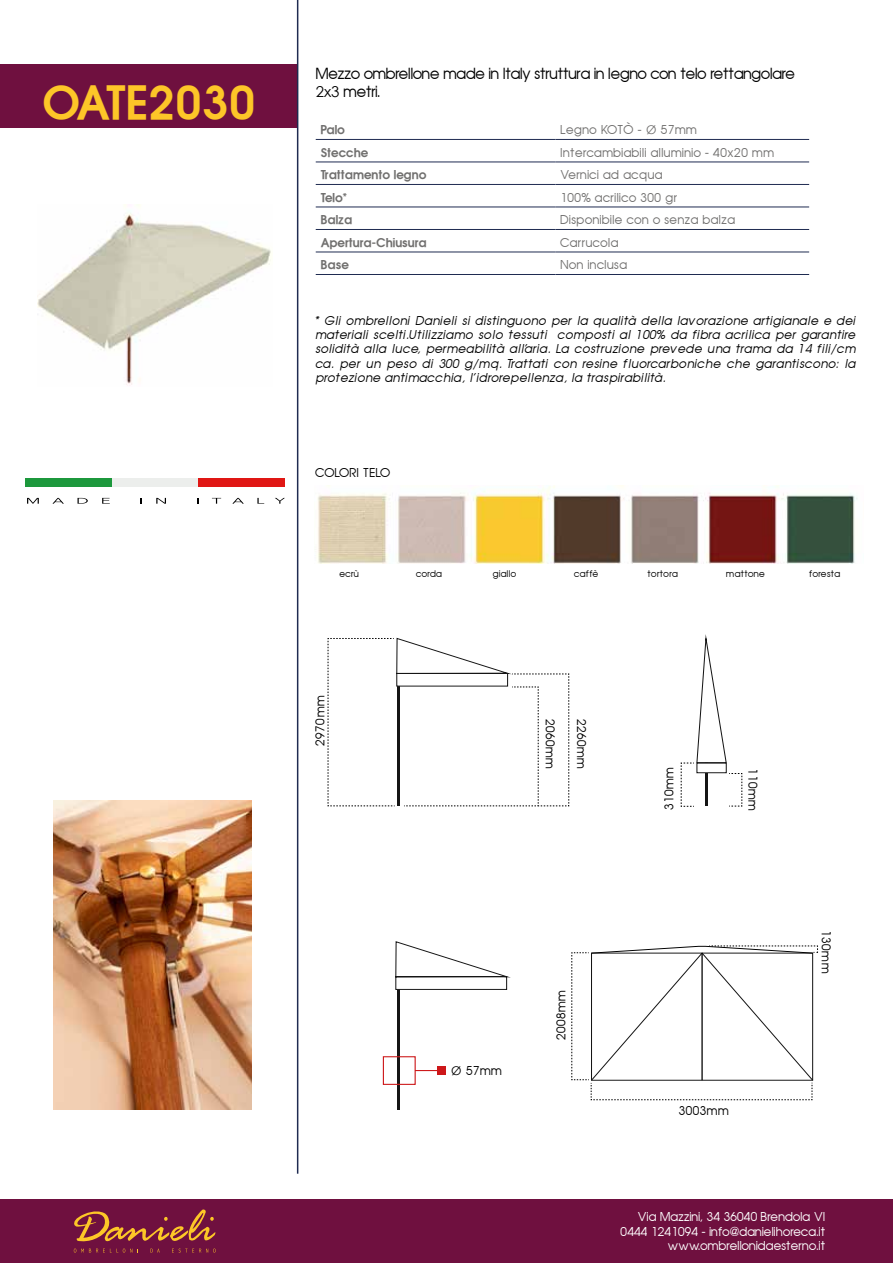
<style>
.page{position:relative;width:893px;height:1263px;background:#fff}
.page>*{position:absolute;margin:0;border:0;box-sizing:border-box;transform-origin:0 0}
.t1{font:700 45px "Trendex SSK Semi";color:#fdc628}
.t2{font:15px/18px "Trendex SSK";color:#000}
.t3{font:12px/14.4px "Trendex SSK Italic";letter-spacing:.05em;color:#000;text-align:justify}
.t4{font:12px "Trendex SSK";letter-spacing:.05em;color:#71706f}
.t5{font:12px/14.4px "Trendex SSK";letter-spacing:.025em;color:#fff;text-align:right}
.t6{font:12px "Trendex SSK";letter-spacing:.05em;color:#000}
.t7{font:700 12px "Trendex SSK Semi";color:#71706f}
.t8{font:9px "Trendex SSK";letter-spacing:.05em;color:#000}
.s1{font-family:"Century Gothic"}
</style>
<div class="page">
<hr style="left:397px;top:945px;width:3px;height:164px;background:#151515">
<div style="left:383px;top:1056px;width:33px;height:29px;border:1px solid #cd1719"></div>
<svg style="left:415px;top:1070px;width:22px;height:1px"></svg>
<div style="left:437px;top:1066px;width:9px;height:8px;background:#cd1719"></div>
<svg style="left:395px;top:941px;width:112px;height:49px"></svg>
<div style="left:0;top:64px;width:298px;height:64px;background:#6f103f"></div>
<hr style="left:297px;top:0;width:1px;height:1174px;background:#1f2b51">
<div style="left:26px;top:478px;width:86px;height:8px;background:#1c983c"></div>
<div style="left:112px;top:478px;width:86px;height:8px;background:#eceeec"></div>
<div style="left:198px;top:478px;width:87px;height:8px;background:#e01714"></div>
<svg style="left:27px;top:498px;width:12px;height:6px"></svg>
<svg style="left:52px;top:498px;width:12px;height:6px"></svg>
<svg style="left:78px;top:498px;width:10px;height:6px"></svg>
<svg style="left:102px;top:498px;width:8px;height:6px"></svg>
<svg style="left:156px;top:498px;width:10px;height:6px"></svg>
<svg style="left:212px;top:498px;width:9px;height:6px"></svg>
<svg style="left:232px;top:498px;width:12px;height:6px"></svg>
<svg style="left:257px;top:498px;width:7px;height:6px"></svg>
<svg style="left:275px;top:498px;width:10px;height:6px"></svg>
<hr style="left:316px;top:139px;width:239px;height:1px;background:#1f2b51">
<hr style="left:555px;top:139px;width:254px;height:1px;background:#1f2b51">
<hr style="left:316px;top:229px;width:239px;height:1px;background:#1f2b51">
<hr style="left:555px;top:229px;width:254px;height:1px;background:#1f2b51">
<hr style="left:316px;top:252px;width:239px;height:1px;background:#1f2b51">
<hr style="left:555px;top:252px;width:254px;height:1px;background:#1f2b51">
<hr style="left:316px;top:274px;width:239px;height:1px;background:#1f2b51">
<hr style="left:555px;top:274px;width:254px;height:1px;background:#1f2b51">
<hr style="left:316px;top:162px;width:239px;height:1px;background:#1f2b51">
<hr style="left:555px;top:162px;width:254px;height:1px;background:#1f2b51">
<hr style="left:316px;top:184px;width:239px;height:1px;background:#1f2b51">
<hr style="left:555px;top:184px;width:254px;height:1px;background:#1f2b51">
<hr style="left:316px;top:207px;width:239px;height:1px;background:#1f2b51">
<hr style="left:555px;top:207px;width:254px;height:1px;background:#1f2b51">
<div style="left:0;top:1199px;width:893px;height:64px;background:#6f103f"></div>
<svg style="left:74px;top:1209px;width:142px;height:43px"></svg>
<img style="left:317px;top:486px;width:540px;height:78px">
<img style="left:54px;top:800px;width:198px;height:309px">
<img style="left:38px;top:205px;width:233px;height:181px">
<svg style="left:681px;top:638px;width:62px;height:169px"></svg>
<svg style="left:571px;top:945px;width:247px;height:155px"></svg>
<svg style="left:328px;top:638px;width:241px;height:169px"></svg>
<h1 class="t1" style="left:42px;top:73px;width:215px">OATE2030</h1>
<p class="t2" style="left:316px;top:64px;width:480px">Mezzo ombrellone made in Italy struttura in legno con telo rettangolare<br><span class="s1">2x3</span> metri.</p>
<p class="t7" style="left:321px;top:122px;width:26px">Palo</p>
<p class="t4" style="left:561px;top:122px;width:138px">Legno KOTÒ - <span class="s1">Ø</span> 57mm</p>
<p class="t7" style="left:321px;top:145px;width:49px">Stecche</p>
<p class="t4" style="left:561px;top:145px;width:215px">Intercambiabili alluminio - 40x20 mm</p>
<p class="t7" style="left:321px;top:167px;width:107px">Trattamento legno</p>
<p class="t4" style="left:561px;top:167px;width:103px">Vernici ad acqua</p>
<p class="t7" style="left:321px;top:190px;width:28px">Telo*</p>
<p class="t4" style="left:561px;top:190px;width:118px">100% acrilico 300 gr</p>
<p class="t7" style="left:321px;top:212px;width:33px">Balza</p>
<p class="t4" style="left:561px;top:212px;width:176px">Disponibile con o senza balza</p>
<p class="t7" style="left:321px;top:235px;width:107px">Apertura-Chiusura</p>
<p class="t4" style="left:561px;top:235px;width:59px">Carrucola</p>
<p class="t7" style="left:321px;top:257px;width:30px">Base</p>
<p class="t4" style="left:561px;top:257px;width:68px">Non inclusa</p>
<p class="t3" style="left:316px;top:313px;width:542px">* Gli ombrelloni Danieli si distinguono per la qualità della lavorazione artigianale e dei materiali scelti.Utilizziamo solo tessuti composti al 100% da fibra acrilica per garantire solidità alla luce, permeabilità all’aria. La costruzione prevede una trama da 14 fili/cm ca. per un peso di 300 g/mq. Trattati con resine fluorcarboniche che garantiscono: la protezione antimacchia, l’idrorepellenza, la traspirabilità.</p>
<p class="t6" style="left:315px;top:465px;width:76px">COLORI TELO</p>
<p class="t8" style="left:339px;top:568px;width:21px">ecrù</p>
<p class="t8" style="left:416px;top:568px;width:27px">corda</p>
<p class="t8" style="left:493px;top:568px;width:25px">giallo</p>
<p class="t8" style="left:574px;top:568px;width:26px">caffè</p>
<p class="t8" style="left:648px;top:568px;width:32px">tortora</p>
<p class="t8" style="left:726px;top:568px;width:40px">mattone</p>
<p class="t8" style="left:809px;top:568px;width:32px">foresta</p>
<p class="t6" style="left:313px;top:746px;width:51px;rotate:-90deg">2970mm</p>
<p class="t6" style="left:558px;top:719px;width:51px;rotate:90deg">2060mm</p>
<p class="t6" style="left:589px;top:719px;width:51px;rotate:90deg">2260mm</p>
<p class="t6" style="left:661px;top:810px;width:44px;rotate:-90deg">310mm</p>
<p class="t6" style="left:760px;top:768px;width:44px;rotate:90deg">110mm</p>
<p class="t6" style="left:451px;top:1063px;width:52px"><span class="s1">Ø</span> 57mm</p>
<p class="t6" style="left:554px;top:1040px;width:51px;rotate:-90deg">2008mm</p>
<p class="t6" style="left:679px;top:1102px;width:51px">3003mm</p>
<p class="t6" style="left:834px;top:930px;width:44px;rotate:90deg">130mm</p>
<p class="t5" style="left:621px;top:1209px;width:206px">Via Mazzini, 34 36040 Brendola VI<br>0444 1241094 - info@danielihoreca.it www.ombrellonidaesterno.it</p>
</div>
